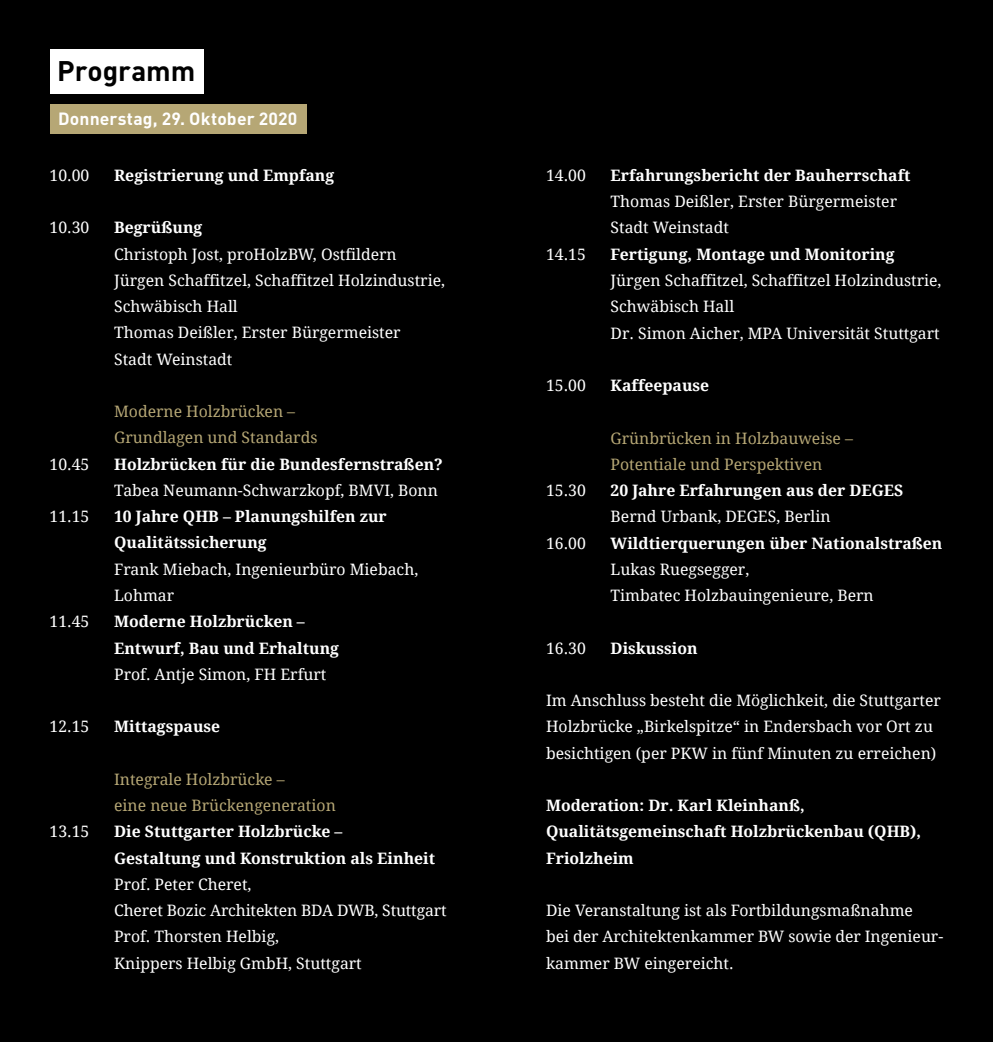
<style>
.page{position:relative;width:993px;height:1042px;background:#fff}
.page>*{position:absolute;margin:0;border:0;box-sizing:border-box;transform-origin:0 0}
.t1{font:700 28px "DIN";color:#000}
.t2{font:700 17.5px "DIN";letter-spacing:.01em;color:#fff}
.t3{font:15.75px/26.2px "Droid Serif";color:#fff}
.t4{font:700 15.75px/26.2px "Droid Serif";color:#fff}
.t5{font:15.75px/26.2px "Droid Serif";color:#b6a775}
</style>
<div class="page">
<div style="left:0;top:0;width:992px;height:1042px;background:#000"></div>
<div style="left:50px;top:50px;width:153px;height:44px;background:#fff"></div>
<div style="left:50px;top:104px;width:256px;height:30px;background:#b6a775"></div>
<h1 class="t1" style="left:57px;top:53px;width:139px">Programm</h1>
<p class="t2" style="left:58px;top:107px;width:241px">Donnerstag, 29. Oktober 2020</p>
<p class="t3" style="left:50px;top:162px;width:41px">10.00</p>
<p class="t4" style="left:114px;top:162px;width:221px">Registrierung und Empfang</p>
<p class="t3" style="left:50px;top:215px;width:41px">10.30</p>
<p class="t4" style="left:114px;top:215px;width:90px">Begrüßung</p>
<p class="t3" style="left:114px;top:241px;width:332px">Christoph Jost, proHolzBW, Ostfildern<br>Jürgen Schaffitzel, Schaffitzel Holzindustrie,<br>Schwäbisch Hall<br>Thomas Deißler, Erster Bürgermeister<br>Stadt Weinstadt</p>
<p class="t5" style="left:114px;top:398px;width:205px">Moderne Holzbrücken –<br>Grundlagen und Standards</p>
<p class="t3" style="left:50px;top:451px;width:41px">10.45</p>
<p class="t4" style="left:114px;top:451px;width:330px">Holzbrücken für die Bundesfernstraßen?</p>
<p class="t3" style="left:114px;top:477px;width:325px">Tabea Neumann-Schwarzkopf, BMVI, Bonn</p>
<p class="t3" style="left:50px;top:504px;width:41px">11.15</p>
<p class="t4" style="left:114px;top:504px;width:274px">10 Jahre QHB – Planungshilfen zur<br>Qualitätssicherung</p>
<p class="t3" style="left:114px;top:556px;width:305px">Frank Miebach, Ingenieurbüro Miebach,<br>Lohmar</p>
<p class="t3" style="left:50px;top:609px;width:41px">11.45</p>
<p class="t4" style="left:114px;top:609px;width:226px">Moderne Holzbrücken –<br>Entwurf, Bau und Erhaltung</p>
<p class="t3" style="left:114px;top:661px;width:214px">Prof. Antje Simon, FH Erfurt</p>
<p class="t3" style="left:50px;top:714px;width:41px">12.15</p>
<p class="t4" style="left:114px;top:714px;width:108px">Mittagspause</p>
<p class="t5" style="left:114px;top:766px;width:223px">Integrale Holzbrücke –<br>eine neue Brückengeneration</p>
<p class="t3" style="left:50px;top:819px;width:41px">13.15</p>
<p class="t4" style="left:114px;top:819px;width:322px">Die Stuttgarter Holzbrücke –<br>Gestaltung und Konstruktion als Einheit</p>
<p class="t3" style="left:114px;top:871px;width:334px">Prof. Peter Cheret,<br>Cheret Bozic Architekten BDA DWB, Stuttgart<br>Prof. Thorsten Helbig,<br>Knippers Helbig GmbH, Stuttgart</p>
<p class="t3" style="left:546px;top:162px;width:41px">14.00</p>
<p class="t4" style="left:610px;top:162px;width:301px">Erfahrungsbericht der Bauherrschaft</p>
<p class="t3" style="left:610px;top:189px;width:288px">Thomas Deißler, Erster Bürgermeister<br>Stadt Weinstadt</p>
<p class="t3" style="left:546px;top:241px;width:41px">14.15</p>
<p class="t4" style="left:610px;top:241px;width:285px">Fertigung, Montage und Monitoring</p>
<p class="t3" style="left:610px;top:267px;width:332px">Jürgen Schaffitzel, Schaffitzel Holzindustrie,<br>Schwäbisch Hall<br>Dr. Simon Aicher, MPA Universität Stuttgart</p>
<p class="t3" style="left:546px;top:372px;width:41px">15.00</p>
<p class="t4" style="left:610px;top:372px;width:100px">Kaffeepause</p>
<p class="t5" style="left:610px;top:425px;width:244px">Grünbrücken in Holzbauweise –<br>Potentiale und Perspektiven</p>
<p class="t3" style="left:546px;top:477px;width:41px">15.30</p>
<p class="t4" style="left:610px;top:477px;width:294px">20 Jahre Erfahrungen aus der DEGES</p>
<p class="t3" style="left:610px;top:504px;width:221px">Bernd Urbank, DEGES, Berlin</p>
<p class="t3" style="left:546px;top:530px;width:41px">16.00</p>
<p class="t4" style="left:610px;top:530px;width:333px">Wildtierquerungen über Nationalstraßen</p>
<p class="t3" style="left:610px;top:556px;width:264px">Lukas Ruegsegger,<br>Timbatec Holzbauingenieure, Bern</p>
<p class="t3" style="left:546px;top:635px;width:41px">16.30</p>
<p class="t4" style="left:610px;top:635px;width:88px">Diskussion</p>
<p class="t3" style="left:546px;top:687px;width:396px">Im Anschluss besteht die Möglichkeit, die Stuttgarter<br>Holzbrücke „Birkelspitze“ in Endersbach vor Ort zu besichtigen (per PKW in fünf Minuten zu erreichen)</p>
<p class="t4" style="left:546px;top:792px;width:376px">Moderation: Dr. Karl Kleinhanß,<br>Qualitätsgemeinschaft Holzbrückenbau (QHB),<br>Friolzheim</p>
<p class="t3" style="left:546px;top:897px;width:398px">Die Veranstaltung ist als Fortbildungsmaßnahme<br>bei der Architektenkammer BW sowie der Ingenieur&shy;kammer BW eingereicht.</p>
</div>
